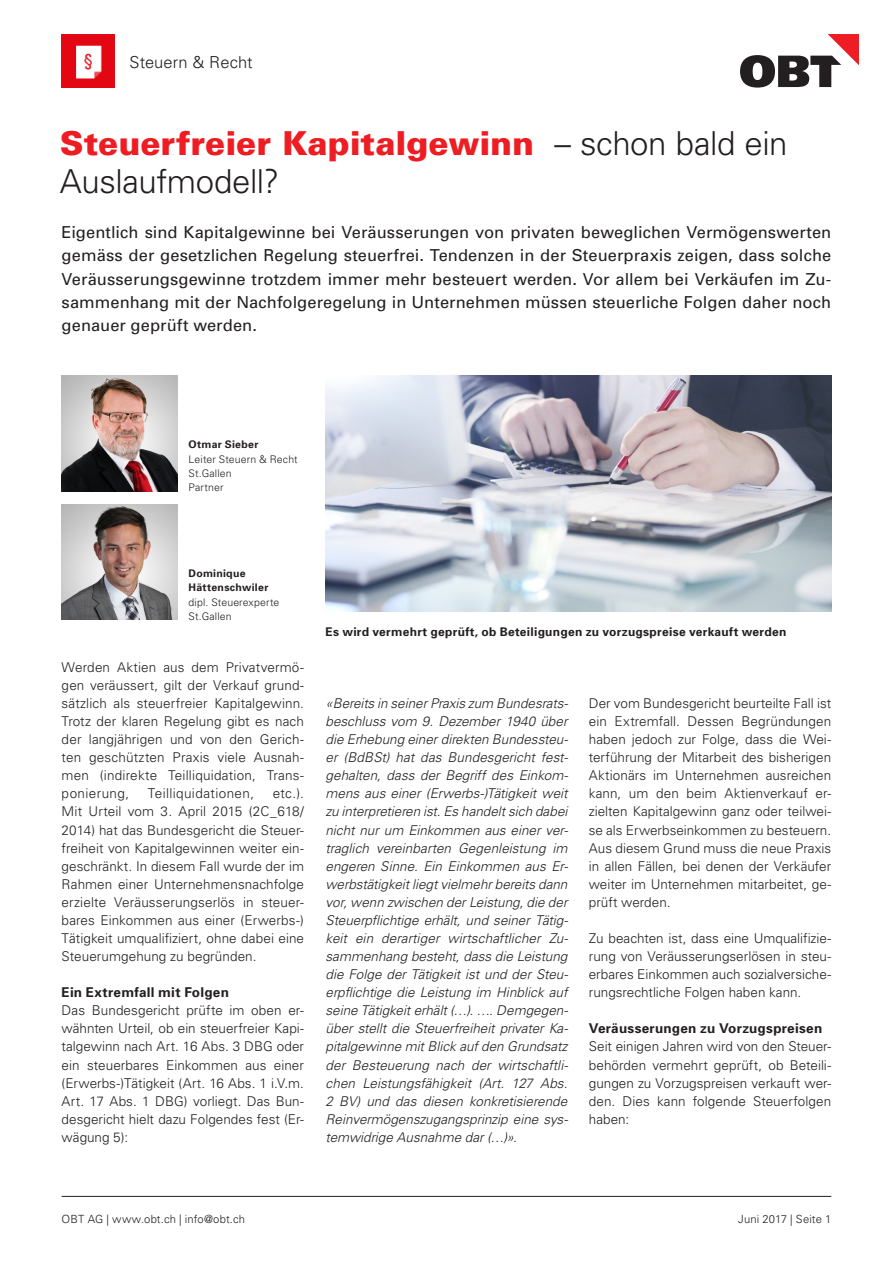
<style>
.page{position:relative;width:893px;height:1263px;background:#fff}
.page>*{position:absolute;margin:0;border:0;box-sizing:border-box;transform-origin:0 0}
.Haupttitel{font:300 33px/37.5px "Univers";letter-spacing:-.015em;color:#231f20}
.Lead{font:16.5px/23.2px "Univers";letter-spacing:.005em;color:#231f20;text-align:justify}
.t1{font:300 16.5px "Univers";letter-spacing:.005em;color:#231f20}
.Lauftext{font:300 13.5px/18px "Univers";letter-spacing:.005em;color:#231f20;text-align:justify}
.Lauftext-2{font:italic 300 13.5px/18px "Univers";color:#231f20;text-align:justify}
.Lauftext_Zwischentit{font:700 13.5px "Univers";letter-spacing:.02em;color:#231f20}
.Lauftext-3{font:300 13.5px "Univers";letter-spacing:.03em;color:#231f20}
.Lauftext_Zwischentit-2{font:700 12px "Univers";letter-spacing:.025em;color:#231f20}
.Absender___Datum{font:300 11.25px "Univers";letter-spacing:.01em;color:#231f20}
.Personenbezeichnung{font:300 10.5px/14.2px "Univers";letter-spacing:.015em;color:#231f20}
.Personenname{font:700 10.5px "Univers";letter-spacing:.025em;color:#231f20}
.s1{font-weight:900;color:#ee1d23}
</style>
<div class="page">
<svg style="left:740px;top:34px;width:119px;height:54px"></svg>
<hr style="left:62px;top:1196px;width:769px;height:1px;background:#231f20">
<img style="left:62px;top:376px;width:115px;height:115px">
<img style="left:62px;top:504px;width:115px;height:116px">
<img style="left:326px;top:376px;width:505px;height:235px">
<img style="left:62px;top:34px;width:53px;height:53px">
<p class="t1" style="left:130px;top:52px;width:125px">Steuern &amp; Recht</p>
<p class="Haupttitel" style="left:60px;top:125px;width:729px"><span class="s1">Steuerfreier Kapitalgewinn</span> – schon bald ein<br>Auslaufmodell?</p>
<p class="Lead" style="left:62px;top:221px;width:771px">Eigentlich sind Kapitalgewinne bei Veräusserungen von privaten beweglichen Vermögenswerten gemäss der gesetzlichen Regelung steuerfrei. Tendenzen in der Steuerpraxis zeigen, dass solche Veräusserungsgewinne trotzdem immer mehr besteuert werden. Vor allem bei Verkäufen im Zu&shy;sammenhang mit der Nachfolgeregelung in Unternehmen müssen steuerliche Folgen daher noch genauer geprüft werden.</p>
<p class="Personenname" style="left:189px;top:438px;width:71px">Otmar Sieber</p>
<p class="Personenbezeichnung" style="left:189px;top:452px;width:111px">Leiter Steuern &amp; Recht</p>
<p class="Personenbezeichnung" style="left:189px;top:466px;width:45px">St.Gallen</p>
<p class="Personenbezeichnung" style="left:189px;top:480px;width:37px">Partner</p>
<p class="Personenname" style="left:189px;top:567px;width:58px">Dominique</p>
<p class="Personenname" style="left:189px;top:581px;width:81px">Hättenschwiler</p>
<p class="Personenbezeichnung" style="left:189px;top:595px;width:92px">dipl. Steuerexperte<br>St.Gallen</p>
<p class="Lauftext" style="left:62px;top:658px;width:244px">Werden Aktien aus dem Privatvermö&shy;gen veräussert, gilt der Verkauf grund&shy;sätzlich als steuerfreier Kapitalgewinn.<br>Trotz der klaren Regelung gibt es nach der langjährigen und von den Gerich&shy;ten geschützten Praxis viele Ausnah&shy;men (indirekte Teilliquidation, Trans&shy;ponierung,</p>
<p class="Lauftext" style="left:62px;top:785px;width:244px;text-indent:211px">etc.).<br>Mit Urteil vom 3. April 2015 (2C_618/ 2014) hat das Bundesgericht die Steuer&shy;freiheit von Kapitalgewinnen weiter ein&shy;geschränkt. In diesem Fall wurde der im Rahmen einer Unternehmensnachfolge erzielte Veräusserungserlös in steuer&shy;bares Einkommen aus einer (Erwerbs-)<br>Tätigkeit umqualifiziert, ohne dabei eine Steuerumgehung zu begründen.</p>
<p class="Lauftext_Zwischentit" style="left:62px;top:984px;width:169px">Ein Extremfall mit Folgen</p>
<p class="Lauftext" style="left:62px;top:1001px;width:244px">Das Bundesgericht prüfte im oben er&shy;wähnten Urteil, ob ein steuerfreier Kapi&shy;talgewinn nach Art. 16 Abs. 3 DBG oder ein steuerbares Einkommen aus einer (Erwerbs-)Tätigkeit (Art. 16 Abs. 1 i.V.m.<br>Art. 17 Abs. 1 DBG) vorliegt. Das Bun&shy;desgericht hielt dazu Folgendes fest (Er&shy;wägung 5):</p>
<p class="Lauftext-3" style="left:148px;top:785px;width:108px">Teilliquidationen,</p>
<p class="Lauftext_Zwischentit-2" style="left:325px;top:624px;width:462px">Es wird vermehrt geprüft, ob Beteiligungen zu vorzugspreise verkauft werden</p>
<p class="Lauftext-2" style="left:325px;top:694px;width:244px">«Bereits in seiner Praxis zum Bundesrats&shy;beschluss vom 9. Dezember 1940 über die Erhebung einer direkten Bundessteu&shy;er (BdBSt) hat das Bundesgericht fest&shy;gehalten, dass der Begriff des Einkom&shy;mens aus einer (Erwerbs-)Tätigkeit weit zu interpretieren ist. Es handelt sich dabei nicht nur um Einkommen aus einer ver&shy;traglich vereinbarten Gegenleistung im engeren Sinne. Ein Einkommen aus Er&shy;werbstätigkeit liegt vielmehr bereits dann vor, wenn zwischen der Leistung, die der Steuerpflichtige erhält, und seiner Tätig&shy;keit ein derartiger wirtschaftlicher Zu&shy;sammenhang besteht, dass die Leistung die Folge der Tätigkeit ist und der Steu&shy;erpflichtige die Leistung im Hinblick auf seine Tätigkeit erhält (…). …. Demgegen&shy;über stellt die Steuerfreiheit privater Ka&shy;pitalgewinne mit Blick auf den Grundsatz der Besteuerung nach der wirtschaftli&shy;chen Leistungsfähigkeit (Art. 127 Abs.<br>2 BV) und das diesen konkretisierende Reinvermögenszugangsprinzip eine sys&shy;temwidrige Ausnahme dar (…)».</p>
<p class="Lauftext" style="left:589px;top:694px;width:244px">Der vom Bundesgericht beurteilte Fall ist ein Extremfall. Dessen Begründungen haben jedoch zur Folge, dass die Wei&shy;terführung der Mitarbeit des bisherigen Aktionärs im Unternehmen ausreichen kann, um den beim Aktienverkauf er&shy;zielten Kapitalgewinn ganz oder teilwei&shy;se als Erwerbseinkommen zu besteuern.<br>Aus diesem Grund muss die neue Praxis in allen Fällen, bei denen der Verkäufer weiter im Unternehmen mitarbeitet, ge&shy;prüft werden.</p>
<p class="Lauftext" style="left:589px;top:929px;width:244px">Zu beachten ist, dass eine Umqualifizie&shy;rung von Veräusserungserlösen in steu&shy;erbares Einkommen auch sozialversiche&shy;rungsrechtliche Folgen haben kann.</p>
<p class="Lauftext_Zwischentit" style="left:589px;top:1020px;width:235px">Veräusserungen zu Vorzugspreisen</p>
<p class="Lauftext" style="left:589px;top:1038px;width:244px">Seit einigen Jahren wird von den Steuer&shy;behörden vermehrt geprüft, ob Beteili&shy;gungen zu Vorzugspreisen verkauft wer&shy;den. Dies kann folgende Steuerfolgen haben:</p>
<p class="Absender___Datum" style="left:62px;top:1212px;width:185px">OBT AG | www.obt.ch | info@obt.ch</p>
<p class="Absender___Datum" style="left:738px;top:1212px;width:95px">Juni 2017 | Seite 1</p>
</div>
